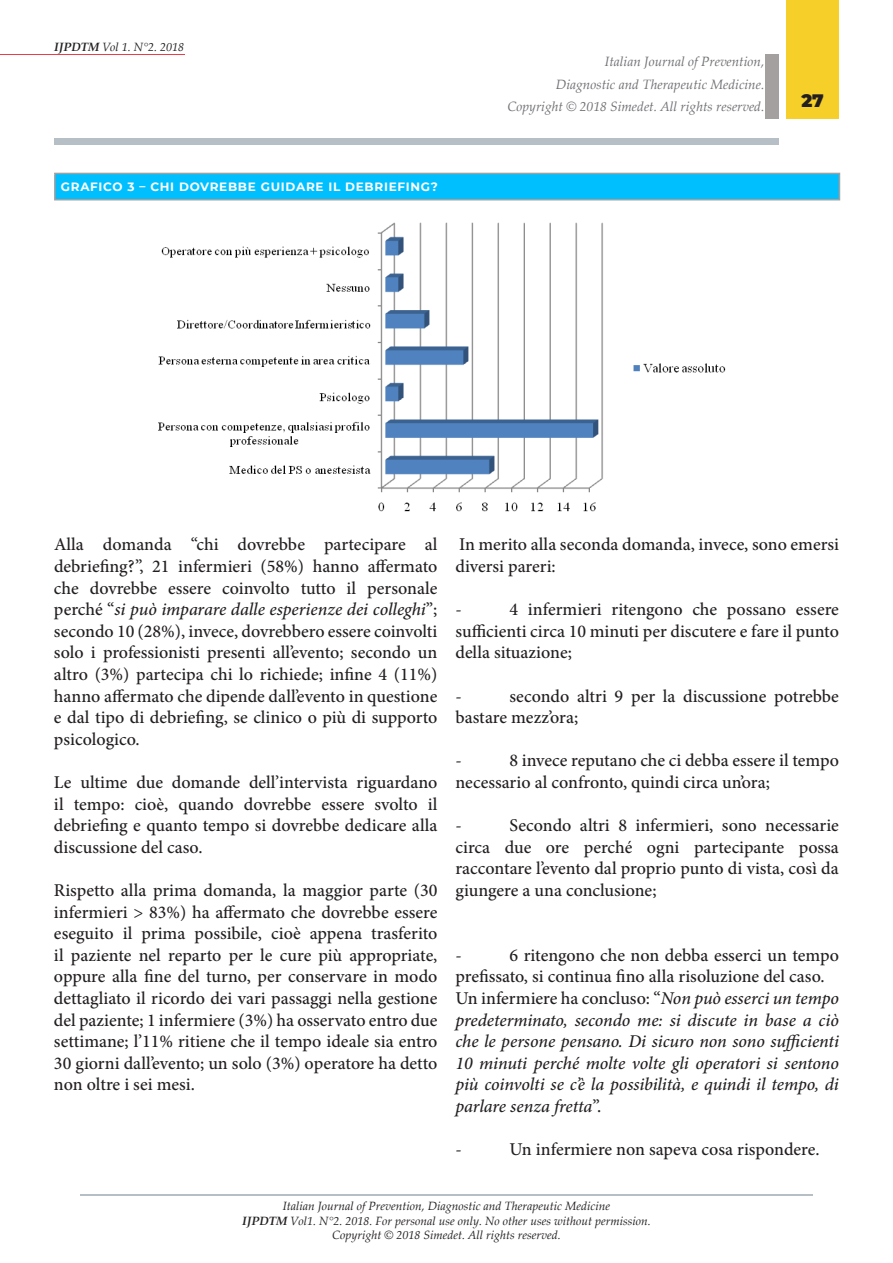
<style>
.page{position:relative;width:893px;height:1263px;background:#fff}
.page>*{position:absolute;margin:0;border:0;box-sizing:border-box;transform-origin:0 0}
.t1{font:500 18px/21.6px "Minion Pro";color:#231f20;text-align:justify}
.t2{font:italic 500 18px/21.6px "Minion Pro";letter-spacing:-.005em;color:#231f20}
.t3{font:900 18px "Montserrat";color:#231f20}
.t4{font:16.8px "Calibri";color:#231f20}
.t5{font:italic 13.5px/22.5px "Palatino Linotype";color:#6f7074;text-align:right}
.t6{font:italic 12px/14.4px "Palatino Linotype";color:#231f20;text-align:center}
.t7{font:700 12px "Montserrat";letter-spacing:.06em;color:#fff}
.s1{font-weight:700}
.s2{font-style:italic}
.s3{font-style:normal}
</style>
<div class="page">
<div style="left:786px;top:0;width:53px;height:118px;background:#f6cf28"></div>
<div style="left:765px;top:54px;width:14px;height:64px;background:#a3a09f"></div>
<div style="left:54px;top:138px;width:725px;height:7px;background:#b7bfc6"></div>
<hr style="left:0;top:54px;width:185px;height:1px;background:#ee3b48">
<hr style="left:80px;top:1194px;width:733px;height:2px;background:#b7bfc6">
<div style="left:55px;top:173px;width:784px;height:27px;background:#00bfff"></div>
<hr style="left:54px;top:173px;width:786px;height:1px;background:#a3a09f">
<hr style="left:54px;top:174px;width:2px;height:25px;background:#a3a09f">
<svg style="left:839px;top:174px;width:1px;height:25px"></svg>
<hr style="left:54px;top:199px;width:786px;height:1px;background:#a3a09f">
<img style="left:158px;top:222px;width:568px;height:290px">
<p class="t6" style="left:54px;top:39px;width:132px"><span class="s1">IJPDTM</span> Vol 1. N°2. 2018</p>
<p class="t7" style="left:61px;top:178px;width:129px">GRAFICO 3 – CHI DOVREBBE</p>
<p class="t7" style="left:261px;top:178px;width:10px">GUIDARE</p>
<p class="t7" style="left:328px;top:178px;width:27px">IL DEBRIEFING</p>
<p class="t7" style="left:431px;top:178px;width:9px">?</p>
<p class="t5" style="left:507px;top:50px;width:258px">Italian Journal of Prevention,<br>Diagnostic and Therapeutic Medicine.<br>Copyright © 2018 Simedet. All rights reserved.</p>
<p class="t3" style="left:801px;top:88px;width:24px">27</p>
<p class="t1" style="left:54px;top:534px;width:385px">Alla domanda “chi dovrebbe partecipare al debriefing?”, 21 infermieri (58%) hanno affermato che dovrebbe essere coinvolto tutto il personale perché “<span class="s2">si può imparare dalle esperienze dei colleghi</span>”; secondo 10 (28%), invece, dovrebbero essere coinvolti solo i professionisti presenti all’evento; secondo un altro (3%) partecipa chi lo richiede; infine 4 (11%) hanno affermato che dipende dall’evento in questione e dal tipo di debriefing, se clinico o più di supporto psicologico.</p>
<p class="t1" style="left:54px;top:771px;width:385px">Le ultime due domande dell’intervista riguardano il tempo: cioè, quando dovrebbe essere svolto il debriefing e quanto tempo si dovrebbe dedicare alla discussione del caso.</p>
<p class="t1" style="left:54px;top:879px;width:385px">Rispetto alla prima domanda, la maggior parte (30 infermieri &gt; 83%) ha affermato che dovrebbe essere eseguito il prima possibile, cioè appena trasferito il paziente nel reparto per le cure più appropriate, oppure alla fine del turno, per conservare in modo dettagliato il ricordo dei vari passaggi nella gestione del paziente; 1 infermiere (3%) ha osservato entro due settimane; l’11% ritiene che il tempo ideale sia entro 30 giorni dall’evento; un solo (3%) operatore ha detto non oltre i sei mesi.</p>
<p class="t1" style="left:455px;top:534px;width:385px">In merito alla seconda domanda, invece, sono emersi diversi pareri:</p>
<p class="t1" style="left:455px;top:599px;width:8px">-</p>
<p class="t1" style="left:455px;top:599px;width:385px;text-indent:54px">4 infermieri ritengono che possano essere sufficienti circa 10 minuti per discutere e fare il punto della situazione;</p>
<p class="t1" style="left:455px;top:685px;width:8px">-</p>
<p class="t1" style="left:455px;top:685px;width:385px;text-indent:54px">secondo altri 9 per la discussione potrebbe bastare mezz’ora;</p>
<p class="t1" style="left:455px;top:750px;width:8px">-</p>
<p class="t1" style="left:455px;top:750px;width:385px;text-indent:54px">8 invece reputano che ci debba essere il tempo necessario al confronto, quindi circa un’ora;</p>
<p class="t1" style="left:455px;top:815px;width:8px">-</p>
<p class="t1" style="left:455px;top:815px;width:385px;text-indent:54px">Secondo altri 8 infermieri, sono necessarie circa due ore perché ogni partecipante possa raccontare l’evento dal proprio punto di vista, così da giungere a una conclusione;</p>
<p class="t2" style="left:455px;top:944px;width:385px;text-indent:54px"><span class="s3">6 ritengono che non debba esserci un tempo prefissato, si continua fino alla risoluzione del caso.<br>Un infermiere ha concluso: “</span>Non può esserci un tempo predeterminato, secondo me: si discute in base a ciò che le persone pensano. Di sicuro non sono sufficienti 10 minuti perché molte volte gli operatori si sentono più coinvolti se c’è la possibilità, e quindi il tempo, di parlare senza fretta<span class="s3">”.</span></p>
<p class="t1" style="left:455px;top:1139px;width:8px">-</p>
<p class="t1" style="left:509px;top:1139px;width:312px">Un infermiere non sapeva cosa rispondere.</p>
<p class="t1" style="left:455px;top:944px;width:8px">-</p>
<p class="t6" style="left:242px;top:1198px;width:410px">Italian Journal of Prevention, Diagnostic and Therapeutic Medicine<br><span class="s1">IJPDTM</span> Vol1. N°2. 2018. For personal use only. No other uses without permission.<br>Copyright © 2018 Simedet. All rights reserved.</p>
<p class="t4" style="left:473px;top:1230px;width:18px">20</p>
</div>
